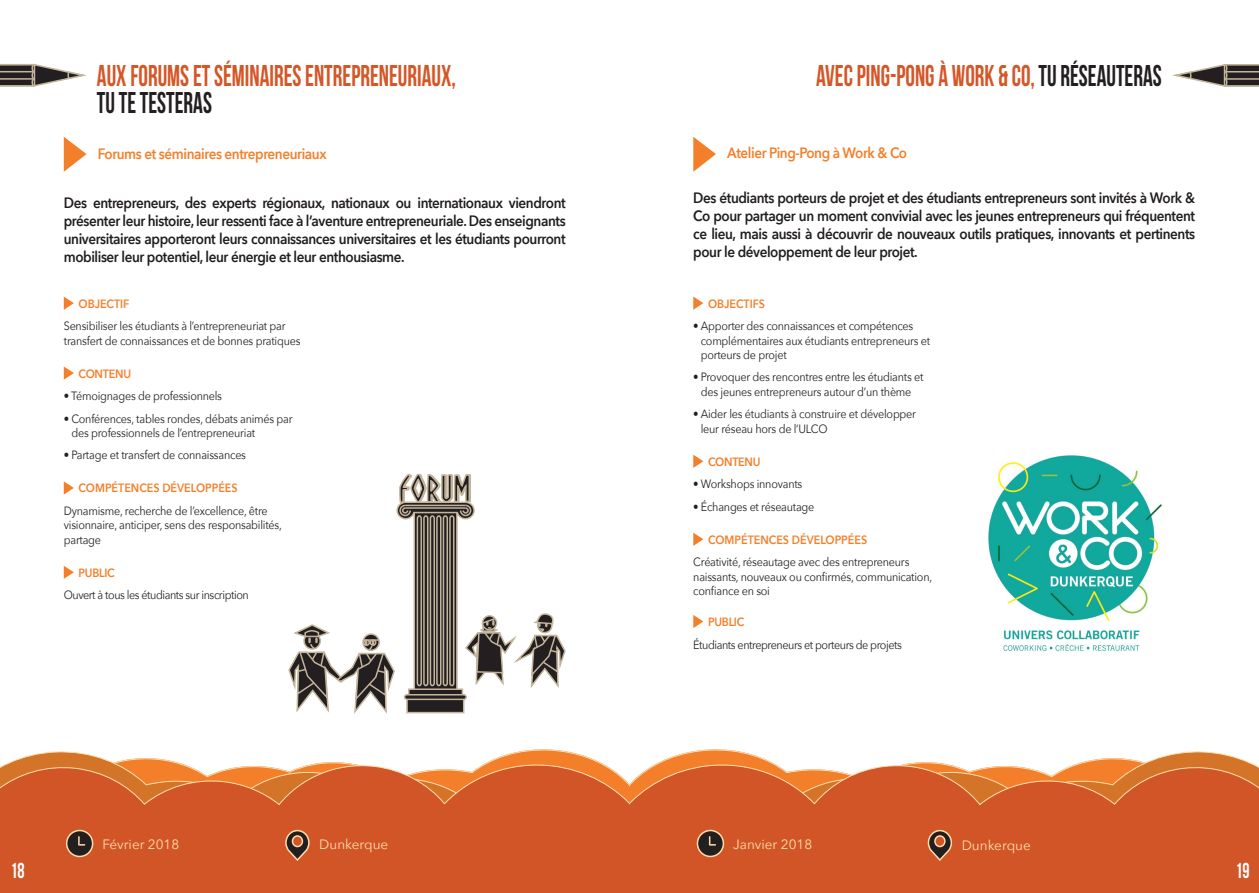
<style>
.page{position:relative;width:1259px;height:893px;background:#fff}
.page>*{position:absolute;margin:0;border:0;box-sizing:border-box;transform-origin:0 0}
.t1{font:30px "Bebas Neue";color:#d55627;scale:.8 1}
.t2{font:30px "Bebas Neue";color:#231f20;scale:.8 1}
.t3{font:21.6px "Bebas Neue";color:#fff;scale:.83 1}
.t4{font:600 15px/18px "Avenir Next";letter-spacing:-.03em;color:#211d1f;text-align:justify;scale:.9 1}
.t5{font:600 15px "Avenir Next";letter-spacing:-.03em;color:#f47f2a;scale:.9 1}
.t6{font:13.5px "Avenir Next";color:#fedfab}
.t7{font:12px/14.4px "Avenir Next";letter-spacing:-.02em;color:#231f20;scale:.9 1}
.t8{font:600 12px "Avenir Next";color:#f47f2a;scale:.9 1}
.t9{font:12px "Avenir Next";letter-spacing:-.04em;color:#231f20;scale:.9 1}
.s1{color:#231f20}
</style>
<div class="page">
<svg style="left:693px;top:297px;width:10px;height:13px"></svg>
<svg style="left:693px;top:455px;width:10px;height:13px"></svg>
<svg style="left:693px;top:533px;width:10px;height:13px"></svg>
<svg style="left:693px;top:615px;width:10px;height:13px"></svg>
<svg style="left:64px;top:297px;width:10px;height:13px"></svg>
<svg style="left:64px;top:366px;width:10px;height:14px"></svg>
<svg style="left:64px;top:481px;width:10px;height:14px"></svg>
<svg style="left:64px;top:566px;width:10px;height:13px"></svg>
<svg style="left:662px;top:750px;width:584px;height:11px"></svg>
<svg style="left:629px;top:761px;width:630px;height:132px;background:#d56030"></svg>
<svg style="left:927px;top:829px;width:26px;height:33px"></svg>
<div style="left:697px;top:830px;width:26px;height:26px;background:#231f20;border-radius:50%"></div>
<div style="left:696px;top:830px;width:28px;height:27px;border:2px solid #fedfab;border-radius:50%"></div>
<svg style="left:709px;top:837px;width:6px;height:9px"></svg>
<svg style="left:13px;top:750px;width:584px;height:11px"></svg>
<svg style="left:0;top:761px;width:629px;height:132px;background:#d5602f"></svg>
<svg style="left:284px;top:829px;width:26px;height:33px"></svg>
<div style="left:67px;top:830px;width:26px;height:26px;background:#231f20;border-radius:50%"></div>
<div style="left:66px;top:830px;width:27px;height:27px;border:2px solid #fedfab;border-radius:50%"></div>
<svg style="left:78px;top:837px;width:7px;height:9px"></svg>
<svg style="left:64px;top:137px;width:22px;height:35px"></svg>
<svg style="left:693px;top:137px;width:23px;height:35px"></svg>
<img style="left:988px;top:455px;width:174px;height:196px">
<svg style="left:1172px;top:64px;width:87px;height:23px"></svg>
<svg style="left:0;top:63px;width:87px;height:24px"></svg>
<svg style="left:288px;top:473px;width:278px;height:241px"></svg>
<h1 class="t1" style="left:97px;top:60px;width:450px">AUX FORUMS ET SÉMINAIRES ENTREPRENEURIAUX,</h1>
<h1 class="t1" style="left:816px;top:60px;width:432px">AVEC PING-PONG À WORK &amp; CO, <span class="s1">TU RÉSEAUTERAS</span></h1>
<h1 class="t2" style="left:97px;top:87px;width:144px">TU TE TESTERAS</h1>
<p class="t5" style="left:98px;top:141px;width:256px">Forums et séminaires entrepreneuriaux</p>
<p class="t4" style="left:64px;top:193px;width:559px">Des entrepreneurs, des experts régionaux, nationaux ou internationaux viendront présenter leur histoire, leur ressenti face à l’aventure entrepreneuriale. Des enseignants universitaires apporteront leurs connaissances universitaires et les étudiants pourront mobiliser leur potentiel, leur énergie et leur enthousiasme.</p>
<p class="t8" style="left:78px;top:293px;width:58px">Obj ectif</p>
<p class="t7" style="left:64px;top:318px;width:264px">Sensibiliser les étudiants à l’entrepreneuriat par transfert de connaissances et de bonnes pratiques</p>
<p class="t8" style="left:78px;top:363px;width:60px">Contenu</p>
<p class="t7" style="left:64px;top:388px;width:177px">• Témoignages de professionnels</p>
<p class="t7" style="left:71px;top:411px;width:247px;text-indent:-8px">• Conférences, tables rondes, débats animés par des professionnels de l’entrepreneuriat</p>
<p class="t7" style="left:64px;top:448px;width:204px">• Partage et transfert de connaissances</p>
<p class="t8" style="left:78px;top:478px;width:177px">Compétences développées</p>
<p class="t7" style="left:64px;top:503px;width:244px">Dynamisme, recherche de l’excellence, être visionnaire, anticiper, sens des responsabilités, partage</p>
<p class="t8" style="left:78px;top:562px;width:42px">Public</p>
<p class="t9" style="left:64px;top:585px;width:207px">Ouvert à tous les étudiants sur inscription</p>
<p class="t5" style="left:727px;top:140px;width:201px">Atelier Ping-Pong à Work &amp; Co</p>
<p class="t4" style="left:693px;top:189px;width:559px">Des étudiants porteurs de projet et des étudiants entrepreneurs sont invités à Work &amp; Co pour partager un moment convivial avec les jeunes entrepreneurs qui fréquentent ce lieu, mais aussi à découvrir de nouveaux outils pratiques, innovants et pertinents pour le développement de leur projet.</p>
<p class="t8" style="left:708px;top:293px;width:63px">Obj ectifs</p>
<p class="t7" style="left:701px;top:318px;width:256px;text-indent:-7px">• Apporter des connaissances et compétences complémentaires aux étudiants entrepreneurs et porteurs de projet</p>
<p class="t7" style="left:693px;top:370px;width:257px;text-align:center">• Provoquer des rencontres entre les étudiants et des jeunes entrepreneurs autour d’un thème</p>
<p class="t7" style="left:701px;top:406px;width:241px;text-indent:-7px">• Aider les étudiants à construire et développer leur réseau hors de l’ULCO</p>
<p class="t8" style="left:708px;top:451px;width:60px">Contenu</p>
<p class="t7" style="left:693px;top:476px;width:123px">• Workshops innovants</p>
<p class="t7" style="left:693px;top:499px;width:136px">• Échanges et réseautage</p>
<p class="t8" style="left:708px;top:529px;width:177px">Compétences développées</p>
<p class="t7" style="left:693px;top:554px;width:267px">Créativité, réseautage avec des entrepreneurs naissants, nouveaux ou confirmés, communication, confiance en soi</p>
<p class="t8" style="left:708px;top:611px;width:42px">Public</p>
<p class="t9" style="left:693px;top:634px;width:233px">Étudiants entrepreneurs et porteurs de projets</p>
<p class="t6" style="left:102px;top:833px;width:78px">Février 2018</p>
<p class="t6" style="left:319px;top:832px;width:71px">Dunkerque</p>
<p class="t6" style="left:733px;top:833px;width:80px">Janvier 2018</p>
<p class="t6" style="left:961px;top:834px;width:71px">Dunkerque</p>
<h2 class="t3" style="left:10px;top:859px;width:19px">18</h2>
<h2 class="t3" style="left:1235px;top:859px;width:19px">19</h2>
</div>
